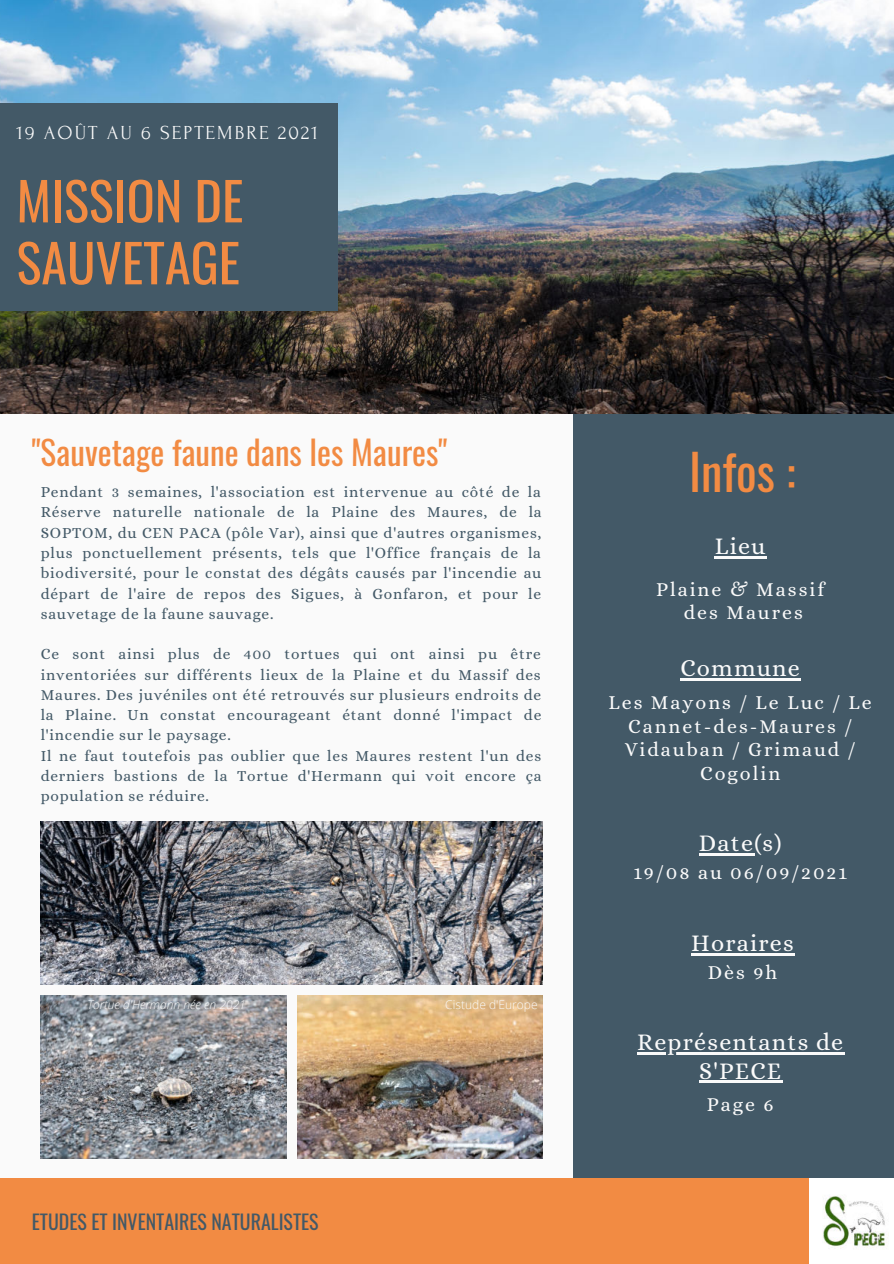
<style>
.page{position:relative;width:894px;height:1264px;background:#fff}
.page>*{position:absolute;margin:0;border:0;box-sizing:border-box;transform-origin:0 0}
.t1{font:52.35px/61.9px "Oswald";color:#f28b43}
.t2{font:48.6px "Oswald";color:#f28b43}
.t3{font:33.15px "Oswald";color:#f28b43}
.t4{font:24px/28.2px "Alice";letter-spacing:.05em;color:#fafafa;text-align:center}
.t5{font:19.8px/23.7px "Alice";letter-spacing:.1em;color:#fafafa;text-align:center}
.t6{font:19.8px "Oswald";color:#435967}
.t7{font:19.8px "Forum";letter-spacing:.1em;color:#fafafa}
.t8{font:15.45px/20.2px "Alice";letter-spacing:.05em;color:#435967;text-align:justify}
.t9{font:italic 300 12px "Open Sans";color:#fafafa}
.t10{font:300 12px "Open Sans";color:#fafafa}
</style>
<div class="page">
<div style="left:0;top:0;width:893px;height:1263px;background:#fafafa"></div>
<img style="left:41px;top:821px;width:501px;height:163px">
<img style="left:41px;top:995px;width:245px;height:163px">
<img style="left:297px;top:995px;width:245px;height:163px">
<img style="left:0;top:0;width:893px;height:414px">
<div style="left:0;top:103px;width:337px;height:207px;background:#435967"></div>
<div style="left:573px;top:414px;width:320px;height:771px;background:#435967"></div>
<div style="left:0;top:1178px;width:893px;height:85px;background:#f28b43"></div>
<img style="left:809px;top:1178px;width:84px;height:85px">
<hr style="left:714px;top:556px;width:52px;height:2px;background:#fafafa">
<hr style="left:680px;top:678px;width:120px;height:2px;background:#fafafa">
<hr style="left:698px;top:853px;width:56px;height:2px;background:#fafafa">
<hr style="left:636px;top:1052px;width:208px;height:2px;background:#fafafa">
<hr style="left:699px;top:1080px;width:83px;height:2px;background:#fafafa">
<hr style="left:691px;top:953px;width:103px;height:2px;background:#fafafa">
<p class="t7" style="left:17px;top:122px;width:303px">19 AOÛT AU 6 SEPTEMBRE 2021</p>
<h1 class="t1" style="left:17px;top:165px;width:228px">MISSION DE<br>SAUVETAGE</h1>
<h3 class="t3" style="left:32px;top:422px;width:417px">"Sauvetage faune dans les Maures"</h3>
<p class="t8" style="left:41px;top:483px;width:502px">Pendant 3 semaines, l'association est intervenue au côté de la Réserve naturelle nationale de la Plaine des Maures, de la SOPTOM, du CEN PACA (pôle Var), ainsi que d'autres organismes, plus ponctuellement présents, tels que l'Office français de la biodiversité, pour le constat des dégâts causés par l'incendie au départ de l'aire de repos des Sigues, à Gonfaron, et pour le sauvetage de la faune sauvage.</p>
<p class="t8" style="left:41px;top:645px;width:502px;text-align:left">Ce sont ainsi plus de 400 tortues qui ont ainsi pu être inventoriées sur différents lieux de la Plaine et du Massif des Maures. Des juvéniles ont été retrouvés sur plusieurs endroits de la Plaine. Un constat encourageant étant donné l'impact de l'incendie sur le paysage.<br>Il ne faut toutefois pas oublier que les Maures restent l'un des derniers bastions de la Tortue d'Hermann qui voit encore ça population se réduire.</p>
<p class="t9" style="left:87px;top:996px;width:160px">Tortue d'Hermann née en 2021</p>
<p class="t10" style="left:445px;top:996px;width:94px">Cistude d'Europe</p>
<p class="t6" style="left:32px;top:1204px;width:288px">ETUDES ET INVENTAIRES NATURALISTES</p>
<h2 class="t2" style="left:688px;top:429px;width:108px">Infos :</h2>
<h3 class="t4" style="left:714px;top:533px;width:52px">Lieu</h3>
<p class="t5" style="left:656px;top:578px;width:169px">Plaine &amp; Massif des Maures</p>
<h3 class="t4" style="left:680px;top:655px;width:121px">Commune</h3>
<p class="t5" style="left:608px;top:691px;width:265px">Les Mayons / Le Luc / Le<br>Cannet-des-Maures /<br>Vidauban / Grimaud /<br>Cogolin</p>
<h3 class="t4" style="left:698px;top:830px;width:84px">Date(s)</h3>
<p class="t5" style="left:633px;top:862px;width:215px">19/08 au 06/09/2021</p>
<h3 class="t4" style="left:691px;top:930px;width:104px">Horaires</h3>
<p class="t5" style="left:707px;top:962px;width:71px">Dès 9h</p>
<h3 class="t4" style="left:636px;top:1029px;width:208px">Représentants de<br>S'PECE</h3>
<p class="t5" style="left:706px;top:1093px;width:68px">Page 6</p>
</div>
